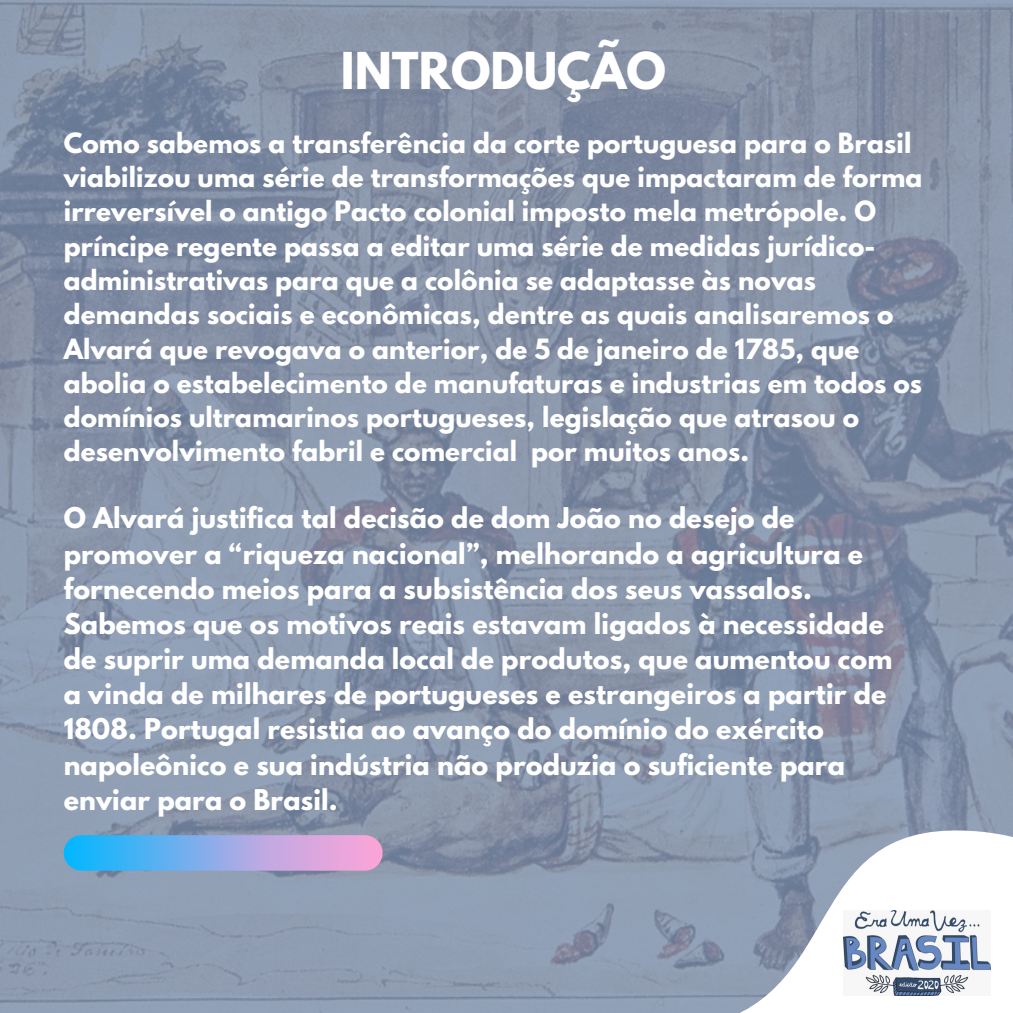
<style>
.page{position:relative;width:1013px;height:1013px;background:#fff}
.page>*{position:absolute;margin:0;border:0;box-sizing:border-box;transform-origin:0 0}
.t1{font:700 45px "League Spartan";color:#fff}
.t2{font:700 25.38px/35.1px "League Spartan";letter-spacing:.005em;color:#fff}
.t3{font:700 24.75px/34.2px "League Spartan";letter-spacing:.005em;color:#fff}
</style>
<div class="page">
<img style="left:0;top:0;width:1012px;height:1012px">
<svg style="left:631px;top:770px;width:381px;height:242px;fill:#91a0b5"></svg>
<img style="left:843px;top:910px;width:147px;height:85px">
<svg style="left:64px;top:835px;width:318px;height:35px;background:#8eace7"></svg>
<h1 class="t1" style="left:341px;top:48px;width:326px">INTRODUÇÃO</h1>
<p class="t3" style="left:64px;top:129px;width:860px">Como sabemos a transferência da corte portuguesa para o Brasil viabilizou uma série de transformações que impactaram de forma irreversível o antigo Pacto colonial imposto mela metrópole. O príncipe regente passa a editar uma série de medidas jurídico&shy;administrativas para que a colônia se adaptasse às novas demandas sociais e econômicas, dentre as quais analisaremos o Alvará que revogava o anterior, de 5 de janeiro de 1785, que abolia o estabelecimento de manufaturas e industrias em todos os domínios ultramarinos portugueses, legislação que atrasou o desenvolvimento fabril e comercial por muitos anos.</p>
<p class="t2" style="left:64px;top:504px;width:830px">O Alvará justifica tal decisão de dom João no desejo de promover a “riqueza nacional”, melhorando a agricultura e fornecendo meios para a subsistência dos seus vassalos.<br>Sabemos que os motivos reais estavam ligados à necessidade de suprir uma demanda local de produtos, que aumentou com a vinda de milhares de portugueses e estrangeiros a partir de 1808. Portugal resistia ao avanço do domínio do exército napoleônico e sua indústria não produzia o suficiente para enviar para o Brasil.</p>
</div>
